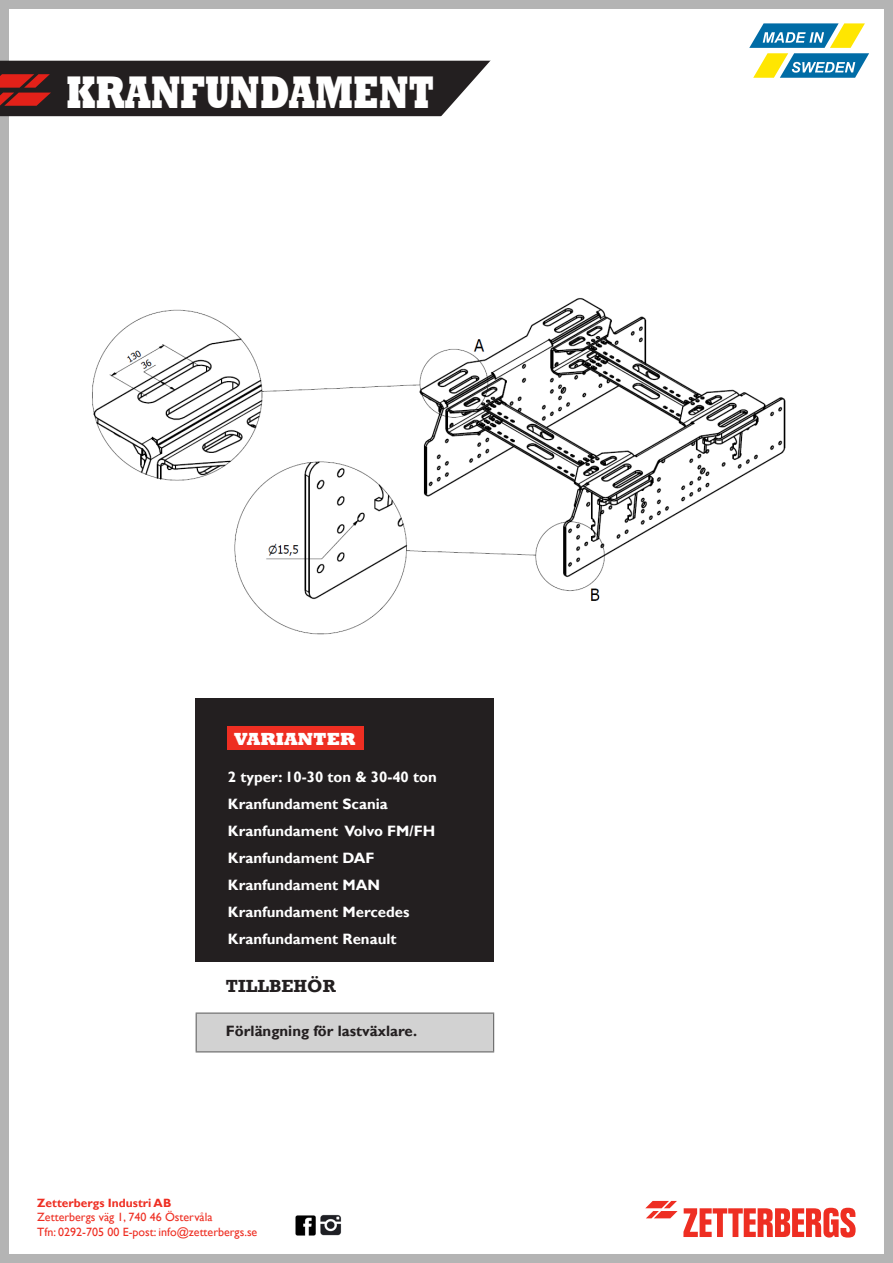
<style>
.page{position:relative;width:893px;height:1263px;background:#fff}
.page>*{position:absolute;margin:0;border:0;box-sizing:border-box;transform-origin:0 0}
.t1{font:800 46.95px "Rockwell";color:#fff;scale:.74 1}
.t2{font:800 18px "Rockwell";color:#fff}
.t3{font:700 18px "Rockwell";color:#231f20}
.t4{font:700 15px "Gill Sans";color:#fff}
.t5{font:700 15px "Gill Sans";color:#231f20}
.t6{font:12px "Gill Sans";color:#ee2e22}
.t7{font:700 12px "Gill Sans";color:#ee2e22}
</style>
<div class="page">
<div style="left:196px;top:698px;width:298px;height:263px;background:#231f20"></div>
<img style="left:92px;top:298px;width:694px;height:337px">
<svg style="left:749px;top:23px;width:120px;height:55px"></svg>
<div style="left:228px;top:726px;width:136px;height:24px;background:#ee2e22"></div>
<svg style="left:645px;top:1201px;width:211px;height:36px"></svg>
<img style="left:295px;top:1215px;width:21px;height:21px">
<img style="left:320px;top:1214px;width:22px;height:22px">
<div style="left:0;top:0;width:893px;height:1263px;border:9px solid #b4b4b4"></div>
<div style="left:196px;top:1013px;width:298px;height:39px;background:#d2d2d2"></div>
<hr style="left:196px;top:1012px;width:298px;height:2px;background:#686868">
<hr style="left:196px;top:1014px;width:1px;height:37px;background:#686868">
<hr style="left:493px;top:1014px;width:1px;height:37px;background:#686868">
<hr style="left:196px;top:1051px;width:298px;height:1px;background:#686868">
<div style="left:0;top:61px;width:493px;height:55px;background:#231f20"></div>
<svg style="left:397px;top:5px;width:176px;height:112px"></svg>
<svg style="left:0;top:74px;width:51px;height:32px"></svg>
<p class="t1" style="left:66px;top:65px;width:499px">KRANFUNDAMENT</p>
<p class="t2" style="left:234px;top:729px;width:123px">VARIANTER</p>
<p class="t4" style="left:228px;top:768px;width:210px">2 typer: 10-30 ton &amp; 30-40 ton</p>
<p class="t4" style="left:228px;top:795px;width:161px">Kranfundament Scania</p>
<p class="t4" style="left:228px;top:822px;width:209px">Kranfundament Volvo FM/FH</p>
<p class="t4" style="left:228px;top:849px;width:148px">Kranfundament DAF</p>
<p class="t4" style="left:228px;top:876px;width:154px">Kranfundament MAN</p>
<p class="t4" style="left:228px;top:903px;width:183px">Kranfundament Mercedes</p>
<p class="t4" style="left:228px;top:930px;width:170px">Kranfundament Renault</p>
<p class="t3" style="left:226px;top:975px;width:111px">TILLBEHÖR</p>
<p class="t5" style="left:226px;top:1022px;width:193px">Förlängning för lastväxlare.</p>
<p class="t7" style="left:37px;top:1195px;width:136px">Zetterbergs Industri AB</p>
<p class="t6" style="left:37px;top:1210px;width:177px">Zetterbergs väg 1, 740 46 Östervåla</p>
<p class="t6" style="left:37px;top:1224px;width:222px">Tfn: 0292-705 00 E-post: info@zetterbergs.se</p>
</div>
